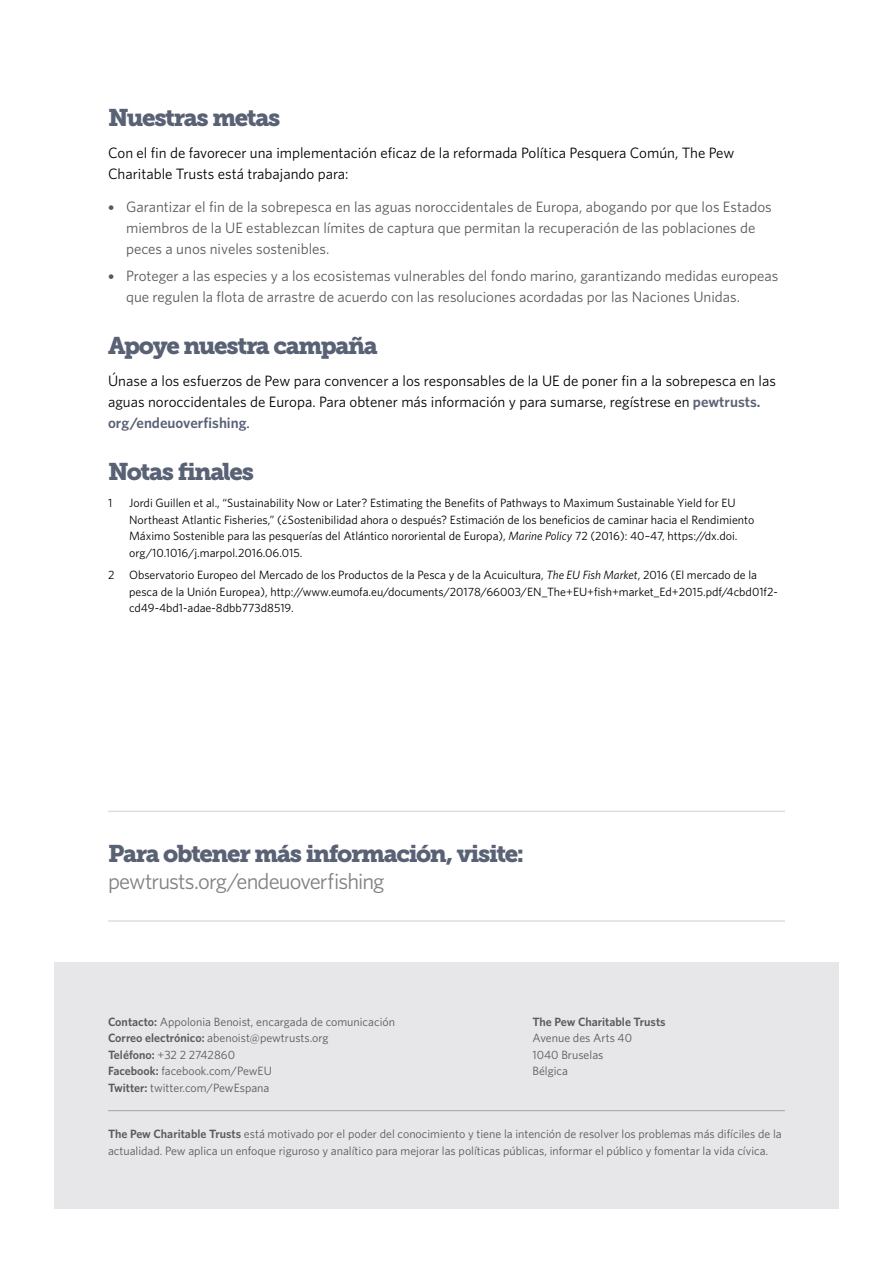
<style>
.page{position:relative;width:893px;height:1263px;background:#fff}
.page>*{position:absolute;margin:0;border:0;box-sizing:border-box;transform-origin:0 0}
.t1{font:24px "Museo Slab 900";letter-spacing:-.055em;color:#596174}
.t2{font:22.5px "Whitney";letter-spacing:-.04em;color:#808285}
.t3{font:15px/21px "Whitney";color:#58595b}
.t4{font:15px/21px "Whitney";color:#000}
.t5{font:12px/16.5px "Whitney";color:#000}
.t6{font:12px/16.5px "Whitney";color:#58595b}
.t7{font:600 12px "Whitney";color:#58595b}
.s1{font-family:"Museo Sans 500"}
.s2{font-weight:600;color:#596174}
.s3{font-style:italic}
.s4{font-weight:600}
</style>
<div class="page">
<div style="left:54px;top:962px;width:785px;height:247px;background:#e7e7ea"></div>
<hr style="left:108px;top:1110px;width:677px;height:1px;background:#000">
<hr style="left:108px;top:811px;width:677px;height:1px;background:#002841">
<hr style="left:108px;top:920px;width:677px;height:2px;background:#002841">
<h1 class="t1" style="left:108px;top:104px;width:174px">Nuestras metas</h1>
<p class="t4" style="left:108px;top:141px;width:628px">Con el fin de favorecer una implementación eficaz de la reformada Política Pesquera Común, The Pew<br>Charitable Trusts está trabajando para:</p>
<p class="t3" style="left:126px;top:195px;width:647px;text-indent:-18px"><span class="s1">•</span> Garantizar el fin de la sobrepesca en las aguas noroccidentales de Europa, abogando por que los Estados miembros de la UE establezcan límites de captura que permitan la recuperación de las poblaciones de peces a unos niveles sostenibles.</p>
<p class="t3" style="left:126px;top:264px;width:654px;text-indent:-18px"><span class="s1">•</span> Proteger a las especies y a los ecosistemas vulnerables del fondo marino, garantizando medidas europeas que regulen la flota de arrastre de acuerdo con las resoluciones acordadas por las Naciones Unidas.</p>
<h1 class="t1" style="left:108px;top:332px;width:271px">Apoye nuestra campaña</h1>
<p class="t4" style="left:108px;top:369px;width:669px">Únase a los esfuerzos de Pew para convencer a los responsables de la UE de poner fin a la sobrepesca en las aguas noroccidentales de Europa. Para obtener más información y para sumarse, regístrese en <span class="s2">pewtrusts. org/endeuoverfishing</span>.</p>
<h1 class="t1" style="left:108px;top:458px;width:147px">Notas finales</h1>
<p class="t5" style="left:108px;top:494px;width:6px">1</p>
<p class="t5" style="left:129px;top:494px;width:627px">Jordi Guillen et al., “Sustainability Now or Later? Estimating the Benefits of Pathways to Maximum Sustainable Yield for EU Northeast Atlantic Fisheries,” (¿Sostenibilidad ahora o después? Estimación de los beneficios de caminar hacia el Rendimiento Máximo Sostenible para las pesquerías del Atlántico nororiental de Europa), <span class="s3">Marine Policy</span> 72 (2016): 40–47, https://dx.doi. org/10.1016/j.marpol.2016.06.015.</p>
<p class="t5" style="left:129px;top:566px;width:650px;text-indent:-21px">2 Observatorio Europeo del Mercado de los Productos de la Pesca y de la Acuicultura, <span class="s3">The EU Fish Market</span>, 2016 (El mercado de la pesca de la Unión Europea), http://www.eumofa.eu/documents/20178/66003/EN_The+EU+fish+market_Ed+2015.pdf/4cbd01f2- cd49-4bd1-adae-8dbb773d8519.</p>
<h1 class="t1" style="left:108px;top:840px;width:418px">Para obtener más información, visite:</h1>
<h2 class="t2" style="left:108px;top:867px;width:278px">pewtrusts.org/endeuoverfishing</h2>
<p class="t6" style="left:108px;top:1013px;width:288px"><span class="s4">Contacto:</span> Appolonia Benoist, encargada de comunicación <span class="s4">Correo electrónico:</span> abenoist@pewtrusts.org<br><span class="s4">Teléfono:</span> +32 2 2742860<br><span class="s4">Facebook:</span> facebook.com/PewEU<br><span class="s4">Twitter:</span> twitter.com/PewEspana</p>
<p class="t7" style="left:532px;top:1013px;width:135px">The Pew Charitable Trusts</p>
<p class="t6" style="left:532px;top:1029px;width:101px">Avenue des Arts 40<br>1040 Bruselas<br>Bélgica</p>
<p class="t6" style="left:108px;top:1126px;width:675px"><span class="s4">The Pew Charitable Trusts</span> está motivado por el poder del conocimiento y tiene la intención de resolver los problemas más difíciles de la actualidad. Pew aplica un enfoque riguroso y analítico para mejorar las políticas públicas, informar el público y fomentar la vida cívica.</p>
</div>
